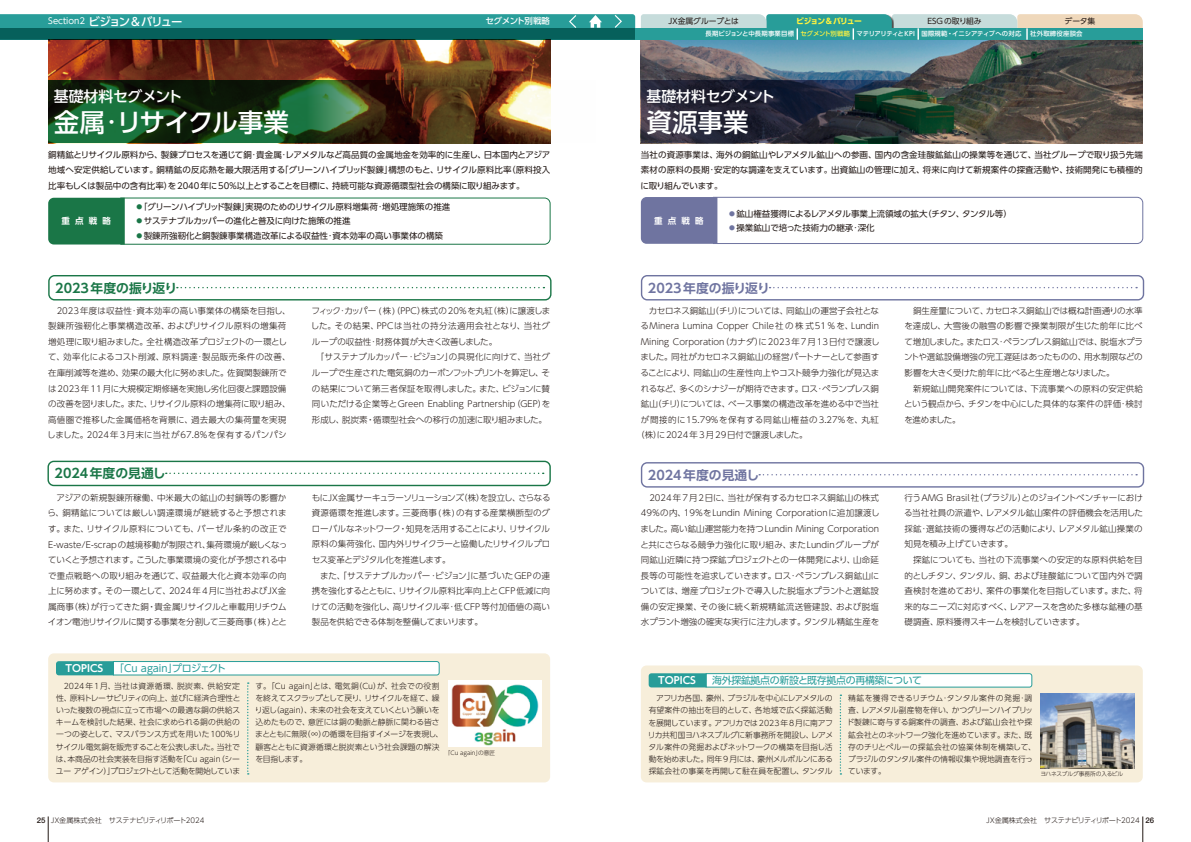
<style>
.page{position:relative;width:1191px;height:842px;background:#fff}
.page>*{position:absolute;margin:0;border:0;box-sizing:border-box;transform-origin:0 0}
.t1{font:500 25.5px "UD Shin Go Pr 6 N";letter-spacing:-.025em;color:#fff}
.t2{font:500 25.5px "UD Shin Go Pr 6 N";color:#fff}
.t3{font:500 14.9px "UD Shin Go Pr 6 N";letter-spacing:-.025em;color:#fff}
.t4{font:700 12.8px "UD Shin Go Pr 6 N De";color:#1a7647}
.t5{font:700 12.8px "UD Shin Go Pr 6 N De";color:#6f74a0}
.t6{font:500 11.3px "UD Shin Go Pr 6 N";letter-spacing:-.11em;color:#fff}
.t7{font:9.9px "UD Shin Go Pr 6 N";letter-spacing:-.03em;color:#289d99}
.t8{font:9.9px "UD Shin Go Pr 6 N";letter-spacing:-.01em;color:#289d99}
.t9{font:700 9.9px "UD Shin Go Pr 6 N De";color:#fff}
.t10{font:300 8.5px/15.6px "UD Shin Go Pr 6 N";color:#221815;text-align:justify}
.t11{font:8.5px/15.6px "UD Shin Go Pr 6 N";color:#221815;text-align:justify}
.t12{font:300 8.5px "UD Shin Go Pr 6 N";letter-spacing:.075em;color:#221815}
.t13{font:300 8.5px "UD Shin Go Pr 6 N";letter-spacing:-.04em;color:#221815}
.t14{font:300 8.5px "UD Shin Go Pr 6 N";letter-spacing:-.045em;color:#221815}
.t15{font:300 8.5px "UD Shin Go Pr 6 N";letter-spacing:-.02em;color:#221815}
.t16{font:300 8.5px "UD Shin Go Pr 6 N";letter-spacing:.06em;color:#221815}
.t17{font:700 8.5px "UD Shin Go Pr 6 N De";letter-spacing:.6em;color:#fff}
.t18{font:500 8.5px "UD Shin Go Pr 6 N";letter-spacing:-.05em;color:#fff}
.t19{font:300 7.8px/12px "UD Shin Go Pr 6 N";letter-spacing:-.005em;color:#221815;text-align:justify}
.t20{font:7.8px "UD Shin Go Pr 6 N";letter-spacing:-.01em;color:#221815}
.t21{font:700 7.8px "UD Shin Go Pr 6 N";letter-spacing:-.095em;color:#fff33f}
.t22{font:300 7.1px "UD Shin Go Pr 6 N";letter-spacing:-.045em;color:#221815}
.t23{font:500 6.4px "UD Shin Go Pr 6 N";letter-spacing:-.005em;color:#fff}
.t24{font:500 6.4px "UD Shin Go Pr 6 N";letter-spacing:.025em;color:#fff}
.t25{font:300 5.7px "UD Shin Go Pr 6 N";color:#221815}
.s1{font-weight:400;font-size:8.5px}
.s2{font-weight:300;color:#1a7647}
.s3{font-family:"UD Shin Go Pr 6 N De";font-weight:700;color:#fff}
.s4{color:#fff33f}
.s5{font-weight:300;color:#6f74a0}
.s6{font-family:"Helvetica Neue LT Std";font-weight:500;font-size:7.8px}
</style>
<div class="page">
<img style="left:48px;top:40px;width:502px;height:41px">
<svg style="left:48px;top:81px;width:503px;height:62px;background:#354726"></svg>
<svg style="left:177px;top:287px;width:367px;height:1px"></svg>
<div style="left:48px;top:275px;width:503px;height:25px;border:1px solid #1a7647;border-radius:6px"></div>
<svg style="left:166px;top:473px;width:378px;height:1px"></svg>
<div style="left:47px;top:461px;width:504px;height:25px;border:1px solid #1a7647;border-radius:6px"></div>
<svg style="left:48px;top:197px;width:502px;height:48px"></svg>
<div style="left:48px;top:653px;width:502px;height:129px;background:#f7eeda;border-radius:6px"></div>
<svg style="left:56px;top:661px;width:384px;height:15px;background:#c7e4e3"></svg>
<svg style="left:247px;top:682px;width:2px;height:92px"></svg>
<div style="left:448px;top:680px;width:94px;height:67px;background:#fff"></div>
<img style="left:451px;top:684px;width:88px;height:61px">
<img style="left:641px;top:40px;width:501px;height:41px">
<svg style="left:641px;top:81px;width:501px;height:62px;background:#36393b"></svg>
<svg style="left:769px;top:287px;width:368px;height:1px"></svg>
<div style="left:641px;top:275px;width:503px;height:25px;border:1px solid #6f74a0;border-radius:6px"></div>
<svg style="left:759px;top:474px;width:378px;height:1px"></svg>
<div style="left:641px;top:462px;width:503px;height:26px;border:1px solid #6f74a0;border-radius:6px"></div>
<svg style="left:641px;top:197px;width:502px;height:47px"></svg>
<div style="left:641px;top:665px;width:501px;height:117px;background:#f7eeda;border-radius:6px"></div>
<svg style="left:648px;top:673px;width:384px;height:15px;background:#c7e5e3"></svg>
<svg style="left:839px;top:694px;width:2px;height:81px"></svg>
<img style="left:1040px;top:694px;width:94px;height:75px">
<svg style="left:641px;top:14px;width:501px;height:26px;background:#6eb6b0"></svg>
<svg style="left:1142px;top:816px;width:1px;height:26px"></svg>
<svg style="left:48px;top:816px;width:1px;height:26px"></svg>
<svg style="left:0;top:14px;width:635px;height:26px;background:#1b807b"></svg>
<h3 class="t6" style="left:48px;top:12px;width:136px"><span class="s1">Section2</span> ビジョン&amp;バリュー</h3>
<p class="t18" style="left:485px;top:14px;width:66px">セグメント別戦略</p>
<h2 class="t3" style="left:54px;top:84px;width:130px">基礎材料セグメント</h2>
<h1 class="t1" style="left:54px;top:102px;width:236px">金属·リサイクル事業</h1>
<p class="t11" style="left:48px;top:146px;width:503px">銅精鉱とリサイクル原料から、製錬プロセスを通じて銅·貴金属·レアメタルなど高品質の金属地金を効率的に生産し、日本国内とアジア地域へ安定供給しています。銅精鉱の反応熱を最大限活用する「グリーンハイブリッド製錬」構想のもと、リサイクル原料比率（原料投入比率もしくは製品中の含有比率）を2040年に50％以上とすることを目標に、持続可能な資源循環型社会の構築に取り組みます。</p>
<p class="t17" style="left:62px;top:214px;width:51px">重点戦略</p>
<p class="t11" style="left:135px;top:200px;width:317px;line-height:14.2px;text-align:left"><span class="s2">⿟</span>「グリーンハイブリッド製錬」実現のためのリサイクル原料増集荷·増処理施策の推進<span class="s2">⿟</span>サステナブルカッパーの進化と普及に向けた施策の推進<br><span class="s2">⿟</span>製錬所強靭化と銅製錬事業構造改革による収益性·資本効率の高い事業体の構築</p>
<h3 class="t4" style="left:55px;top:277px;width:123px">2023年度の振り返り</h3>
<p class="t10" style="left:47px;top:302px;width:245px;text-align:left;text-indent:9px">2023年度は収益性·資本効率の高い事業体の構築を目指し、製錬所強靭化と事業構造改革、およびリサイクル原料の増集荷増処理に取り組みました。全社構造改革プロジェクトの一環として、効率化によるコスト削減、原料調達·製品販売条件の改善、在庫削減等を進め、効果の最大化に努めました。佐賀関製錬所では2023年11月に大規模定期修繕を実施し劣化回復と課題設備の改善を図りました。また、リサイクル原料の増集荷に取り組み、高値圏で推移した金属価格を背景に、過去最大の集荷量を実現しました。2024年3月末に当社が67.8%を保有するパンパシ</p>
<h3 class="t4" style="left:55px;top:463px;width:113px">2024年度の見通し</h3>
<p class="t10" style="left:47px;top:489px;width:241px;text-indent:9px">アジアの新規製錬所稼働、中米最大の鉱山の封鎖等の影響から、銅精鉱については厳しい調達環境が継続すると予想されます。また、リサイクル原料についても、バーゼル条約の改正でE-waste/E-scrapの越境移動が制限され、集荷環境が厳しくなっていくと予想されます。こうした事業環境の変化が予想される中で重点戦略への取り組みを通じて、収益最大化と資本効率の向上に努めます。その一環として、2024年4月に当社およびＪＸ金属商事（株）が行ってきた銅・貴金属リサイクルと車載用リチウムイオン電池リサイクルに関する事業を分割して三菱商事(株)とと</p>
<p class="t10" style="left:311px;top:302px;width:240px">フィック·カッパー (株)（PPC）株式の20%を丸紅（株）に譲渡しま</p>
<p class="t16" style="left:311px;top:319px;width:241px">した。その結果、PPCは当社の持分法適用会社となり、当社グ</p>
<p class="t10" style="left:312px;top:333px;width:187px">ループの収益性·財務体質が大きく改善しました。</p>
<p class="t10" style="left:316px;top:349px;width:236px">「サステナブルカッパー ·ビジョン」の具現化に向けて、当社グ</p>
<p class="t13" style="left:312px;top:366px;width:240px">ループで生産された電気銅のカーボンフットプリントを算定し、そ</p>
<p class="t10" style="left:312px;top:380px;width:240px">の結果について第三者保証を取得しました。また、ビジョンに賛</p>
<p class="t10" style="left:312px;top:396px;width:240px">同いただける企業等とGreen Enabling Partnership（GEP）を</p>
<p class="t10" style="left:312px;top:411px;width:237px">形成し、脱炭素・循環型社会への移行の加速に取り組みました。</p>
<p class="t10" style="left:312px;top:489px;width:240px">もにＪＸ金属サーキュラーソリューションズ（株）を設立し、さらなる資源循環を推進します。三菱商事(株)の有する産業横断型のグローバルなネットワーク・知見を活用することにより、リサイクル原料の集荷強化、国内外リサイクラーと協働したリサイクルプロセス変革とデジタル化を推進します。</p>
<p class="t10" style="left:312px;top:567px;width:240px;text-indent:8px">また、「サステナブルカッパー ·ビジョン」に基づいたGEPの連携を強化するとともに、リサイクル原料比率向上とCFP低減に向けての活動を強化し、高リサイクル率·低CFP等付加価値の高い製品を供給できる体制を整備してまいります。</p>
<p class="t8" style="left:66px;top:660px;width:162px"><span class="s3">TOPICS</span> 「Cu again」プロジェクト</p>
<p class="t19" style="left:56px;top:680px;width:186px;text-indent:8px">2024年1月、当社は資源循環、脱炭素、供給安定性、原料トレーサビリティの向上、並びに経済合理性といった複数の視点に立って市場への最適な銅の供給スキームを検討した結果、社会に求められる銅の供給の一つの姿として、マスバランス方式を用いた100%リサイクル電気銅を販売することを公表しました。当社では、本商品の社会実装を目指す活動を「Cu again（シーユー アゲイン）」プロジェクトとして活動を開始していま</p>
<p class="t19" style="left:255px;top:680px;width:190px;text-align:left">す。「Cu again」とは、電気銅（Cu）が、社会での役割を終えてスクラップとして戻り、リサイクルを経て、繰り返し（again）、未来の社会を支えていくという願いを込めたもので、意匠には銅の動脈と静脈に関わる皆さまとともに無限（∞）の循環を目指すイメージを表現し、顧客とともに資源循環と脱炭素という社会課題の解決を目指します。</p>
<p class="t25" style="left:445px;top:748px;width:52px">「Cu again」の意匠</p>
<p class="t20" style="left:666px;top:15px;width:74px">ＪＸ金属グループとは</p>
<p class="t21" style="left:796px;top:15px;width:67px">ビジョン &amp;バリュー</p>
<p class="t20" style="left:927px;top:15px;width:56px">ESGの取り組み</p>
<p class="t20" style="left:1064px;top:15px;width:32px">データ集</p>
<p class="t23" style="left:705px;top:29px;width:317px">長期ビジョンと中長期事業目標 <span class="s4">セグメント別戦略</span> マテリアリティとKPI 国際規範・イニシアティブへの対応</p>
<p class="t24" style="left:1030px;top:29px;width:54px">社外取締役座談会</p>
<h2 class="t3" style="left:646px;top:84px;width:130px">基礎材料セグメント</h2>
<h1 class="t2" style="left:646px;top:102px;width:104px">資源事業</h1>
<p class="t11" style="left:640px;top:146px;width:504px">当社の資源事業は、海外の銅鉱山やレアメタル鉱山への参画、国内の含金珪酸鉱鉱山の操業等を通じて、当社グループで取り扱う先端素材の原料の長期·安定的な調達を支えています。出資鉱山の管理に加え、将来に向けて新規案件の探査活動や、技術開発にも積極的に取り組んでいます。</p>
<p class="t17" style="left:654px;top:213px;width:51px">重点戦略</p>
<p class="t11" style="left:728px;top:206px;width:285px;line-height:14.2px"><span class="s5">⿟</span>鉱山権益獲得によるレアメタル事業上流領域の拡大（チタン、タンタル等）<span class="s5">⿟</span>操業鉱山で培った技術力の継承·深化</p>
<h3 class="t5" style="left:648px;top:277px;width:123px">2023年度の振り返り</h3>
<p class="t10" style="left:649px;top:302px;width:232px">カセロネス銅鉱山（チリ）については、同鉱山の運営子会社とな</p>
<p class="t10" style="left:640px;top:318px;width:240px">るMinera Lumina Copper Chile社の株式51％を、Lundin</p>
<p class="t10" style="left:641px;top:333px;width:240px">Mining Corporation（カナダ）に2023年7月13日付で譲渡し</p>
<p class="t10" style="left:640px;top:349px;width:240px">ました。同社がカセロネス銅鉱山の経営パートナーとして参画す</p>
<p class="t10" style="left:640px;top:365px;width:240px">ることにより、同鉱山の生産性向上やコスト競争力強化が見込ま</p>
<p class="t14" style="left:641px;top:381px;width:240px">れるなど、多くのシナジーが期待できます。ロス· ペランブレス銅</p>
<p class="t15" style="left:641px;top:397px;width:240px">鉱山（チリ）については、ベース事業の構造改革を進める中で当社</p>
<p class="t12" style="left:641px;top:413px;width:240px">が間接的に15.79%を保有する同鉱山権益の3.27%を、丸紅</p>
<p class="t10" style="left:636px;top:427px;width:173px">（株）に2024年3月29日付で譲渡しました。</p>
<h3 class="t5" style="left:648px;top:464px;width:113px">2024年度の見通し</h3>
<p class="t10" style="left:640px;top:489px;width:241px;text-indent:9px">2024年7月2日に、当社が保有するカセロネス銅鉱山の株式49％の内、19％をLundin Mining Corporationに追加譲渡しました。高い鉱山運営能力を持つLundin Mining Corporationと共にさらなる競争力強化に取り組み、またLundinグループが同鉱山近隣に持つ探鉱プロジェクトとの一体開発により、山命延長等の可能性を追求していきます。ロス·ペランブレス銅鉱山については、増産プロジェクトで導入した脱塩水プラントと選鉱設備の安定操業、その後に続く新規精鉱流送管建設、および脱塩水プラント増強の確実な実行に注力します。タンタル精鉱生産を</p>
<p class="t10" style="left:904px;top:302px;width:240px;text-indent:9px">銅生産量について、カセロネス銅鉱山では概ね計画通りの水準を達成し、大雪後の融雪の影響で操業制限が生じた前年に比べて増加しました。またロス·ペランブレス銅鉱山では、脱塩水プラントや選鉱設備増強の完工遅延はあったものの、用水制限などの影響を大きく受けた前年に比べると生産増となりました。</p>
<p class="t10" style="left:904px;top:380px;width:240px;text-indent:9px">新規鉱山開発案件については、下流事業への原料の安定供給という観点から、チタンを中心にした具体的な案件の評価·検討を進めました。</p>
<p class="t10" style="left:904px;top:489px;width:240px">行うAMG Brasil社（ブラジル）とのジョイントベンチャーにおける当社社員の派遣や、レアメタル鉱山案件の評価機会を活用した採鉱·選鉱技術の獲得などの活動により、レアメタル鉱山操業の知見を積み上げていきます。</p>
<p class="t10" style="left:904px;top:552px;width:240px;text-indent:9px">探鉱についても、当社の下流事業への安定的な原料供給を目的としチタン、タンタル、銅、および珪酸鉱について国内外で調査検討を進めており、案件の事業化を目指しています。また、将来的なニーズに対応すべく、レアアースを含めた多様な鉱種の基礎調査、原料獲得スキームを検討していきます。</p>
<p class="t9" style="left:658px;top:672px;width:39px">TOPICS</p>
<p class="t7" style="left:712px;top:672px;width:211px">海外探鉱拠点の新設と既存拠点の再構築について</p>
<p class="t19" style="left:648px;top:692px;width:187px;text-indent:8px">アフリカ各国、豪州、ブラジルを中心にレアメタルの有望案件の抽出を目的として、各地域で広く探鉱活動を展開しています。アフリカでは2023年8月に南アフリカ共和国ヨハネスブルグに新事務所を開設し、レアメタル案件の発掘およびネットワークの構築を目指し活動を始めました。同年 9月には、豪州メルボルンにある探鉱会社の事業を再開して駐在員を配置し、タンタル</p>
<p class="t19" style="left:847px;top:692px;width:191px;text-align:left">精鉱を獲得できるリチウム·タンタル案件の発掘·調査、レアメタル副産物を伴い、かつグリーンハイブリッド製錬に寄与する銅案件の調査、および鉱山会社や探鉱会社とのネットワーク強化を進めています。また、既存のチリとペルーの探鉱会社の協業体制を構築して、ブラジルのタンタル案件の情報収集や現地調査を行っています。</p>
<p class="t25" style="left:1040px;top:769px;width:84px">ヨハネスブルグ事務所の入るビル</p>
<p class="t22" style="left:37px;top:814px;width:169px"><span class="s6">25</span> ＪＸ金属株式会社　サステナビリティリポート2024</p>
<p class="t22" style="left:984px;top:814px;width:171px">ＪＸ金属株式会社　サステナビリティリポート2024 <span class="s6">26</span></p>
</div>
